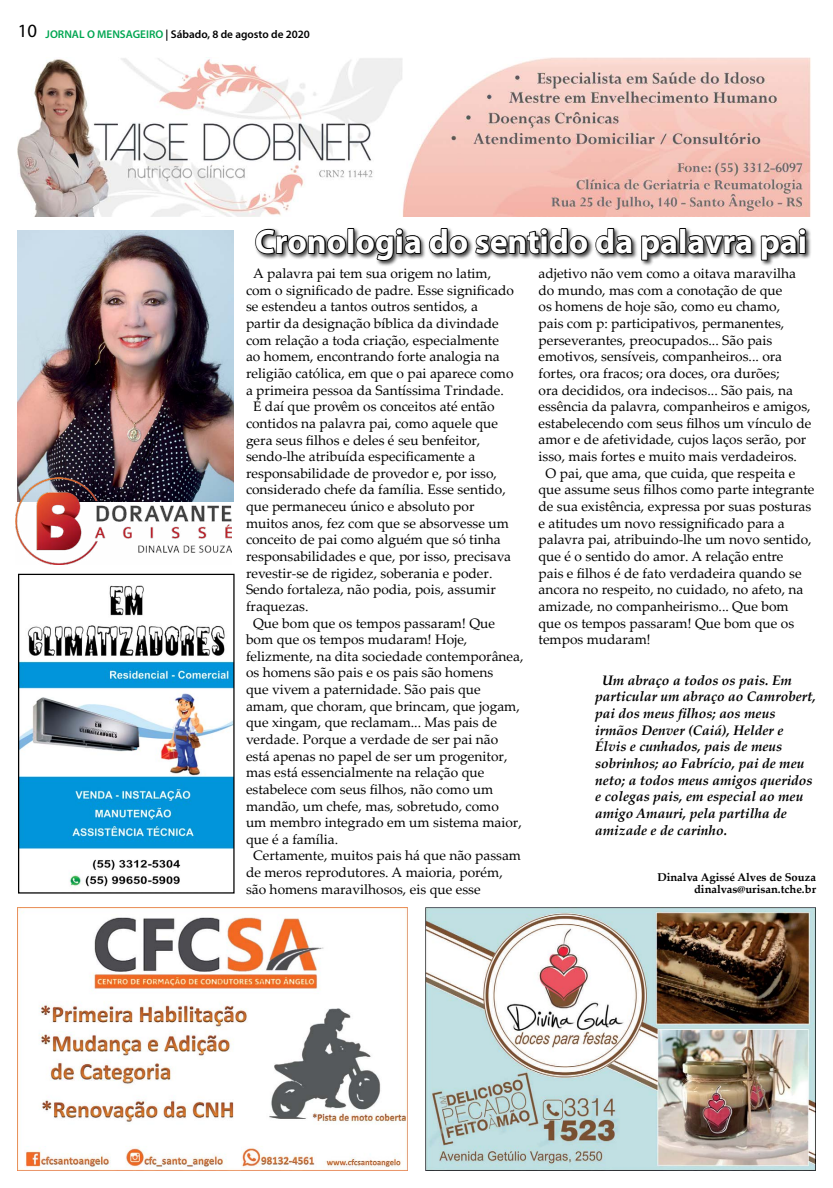
<style>
.page{position:relative;width:833px;height:1188px;background:#fff}
.page>*{position:absolute;margin:0;border:0;box-sizing:border-box;transform-origin:0 0}
.t1{font:700 33.75px "Myriad Pro";color:#fff}
.t2{font:13.75px "Palatino Linotype";color:#000}
.t3{font:italic 700 13.75px/16.6px "Palatino Linotype";color:#000}
.t4{font:700 11.25px/12.5px "Palatino Linotype";color:#000;text-align:right}
.t5{font:600 11.25px "Myriad Pro";color:#000}
.s1{font-weight:400;font-size:18.75px}
.s2{color:#00a651}
</style>
<div class="page">
<img style="left:18px;top:230px;width:215px;height:271px">
<img style="left:16px;top:477px;width:215px;height:87px">
<img style="left:20px;top:585px;width:212px;height:302px">
<div style="left:18px;top:573px;width:216px;height:320px;border:1px solid #000"></div>
<img style="left:18px;top:57px;width:793px;height:159px">
<img style="left:18px;top:907px;width:389px;height:262px">
<img style="left:425px;top:907px;width:390px;height:262px">
<div style="left:254px;top:227px;width:558px;height:40px;background:#000;opacity:.75"></div>
<svg style="left:254px;top:228px;width:93px;height:27px"></svg>
<div style="left:347px;top:228px;width:7px;height:26px;border:2px solid #000"></div>
<svg style="left:355px;top:227px;width:67px;height:35px"></svg>
<svg style="left:428px;top:227px;width:205px;height:28px"></svg>
<svg style="left:640px;top:234px;width:38px;height:27px"></svg>
<div style="left:679px;top:228px;width:7px;height:26px;border:2px solid #000"></div>
<svg style="left:686px;top:234px;width:67px;height:21px"></svg>
<svg style="left:759px;top:227px;width:48px;height:34px"></svg>
<p class="t5" style="left:18px;top:27px;width:294px"><span class="s1">10</span> <span class="s2">JORNAL O MENSAGEIRO</span> | Sábado, 8 de agosto de 2020</p>
<h1 class="t1" style="left:255px;top:219px;width:553px">Cronologia do sentido da palavra pai</h1>
<p class="t2" style="left:253px;top:263px;width:239px">A palavra pai tem sua origem no latim,</p>
<p class="t2" style="left:246px;top:280px;width:269px">com o significado de padre. Esse significado</p>
<p class="t2" style="left:246px;top:297px;width:233px">se estendeu a tantos outros sentidos, a</p>
<p class="t2" style="left:246px;top:313px;width:254px">partir da designação bíblica da divindade</p>
<p class="t2" style="left:246px;top:330px;width:254px">com relação a toda criação, especialmente</p>
<p class="t2" style="left:246px;top:347px;width:255px">ao homem, encontrando forte analogia na</p>
<p class="t2" style="left:246px;top:363px;width:269px">religião católica, em que o pai aparece como</p>
<p class="t2" style="left:246px;top:380px;width:259px">a primeira pessoa da Santíssima Trindade.</p>
<p class="t2" style="left:253px;top:396px;width:243px">É daí que provêm os conceitos até então</p>
<p class="t2" style="left:246px;top:413px;width:253px">contidos na palavra pai, como aquele que</p>
<p class="t2" style="left:246px;top:430px;width:236px">gera seus filhos e deles é seu benfeitor,</p>
<p class="t2" style="left:246px;top:446px;width:231px">sendo-lhe atribuída especificamente a</p>
<p class="t2" style="left:246px;top:463px;width:252px">responsabilidade de provedor e, por isso,</p>
<p class="t2" style="left:246px;top:480px;width:261px">considerado chefe da família. Esse sentido,</p>
<p class="t2" style="left:246px;top:496px;width:230px">que permaneceu único e absoluto por</p>
<p class="t2" style="left:246px;top:513px;width:264px">muitos anos, fez com que se absorvesse um</p>
<p class="t2" style="left:246px;top:529px;width:256px">conceito de pai como alguém que só tinha</p>
<p class="t2" style="left:246px;top:546px;width:266px">responsabilidades e que, por isso, precisava</p>
<p class="t2" style="left:246px;top:563px;width:248px">revestir-se de rigidez, soberania e poder.</p>
<p class="t2" style="left:246px;top:579px;width:251px">Sendo fortaleza, não podia, pois, assumir</p>
<p class="t2" style="left:246px;top:596px;width:64px">fraquezas.</p>
<p class="t2" style="left:253px;top:613px;width:243px">Que bom que os tempos passaram! Que</p>
<p class="t2" style="left:246px;top:629px;width:223px">bom que os tempos mudaram! Hoje,</p>
<p class="t2" style="left:246px;top:646px;width:279px">felizmente, na dita sociedade contemporânea,</p>
<p class="t2" style="left:246px;top:662px;width:249px">os homens são pais e os pais são homens</p>
<p class="t2" style="left:246px;top:679px;width:236px">que vivem a paternidade. São pais que</p>
<p class="t2" style="left:246px;top:696px;width:275px">amam, que choram, que brincam, que jogam,</p>
<p class="t2" style="left:246px;top:712px;width:253px">que xingam, que reclamam... Mas pais de</p>
<p class="t2" style="left:246px;top:729px;width:254px">verdade. Porque a verdade de ser pai não</p>
<p class="t2" style="left:246px;top:746px;width:263px">está apenas no papel de ser um progenitor,</p>
<p class="t2" style="left:246px;top:762px;width:240px">mas está essencialmente na relação que</p>
<p class="t2" style="left:246px;top:779px;width:249px">estabelece com seus filhos, não como um</p>
<p class="t2" style="left:246px;top:795px;width:254px">mandão, um chefe, mas, sobretudo, como</p>
<p class="t2" style="left:246px;top:812px;width:277px">um membro integrado em um sistema maior,</p>
<p class="t2" style="left:246px;top:829px;width:94px">que é a família.</p>
<p class="t2" style="left:253px;top:845px;width:269px">Certamente, muitos pais há que não passam</p>
<p class="t2" style="left:246px;top:862px;width:258px">de meros reprodutores. A maioria, porém,</p>
<p class="t2" style="left:246px;top:879px;width:236px">são homens maravilhosos, eis que esse</p>
<p class="t2" style="left:538px;top:263px;width:259px">adjetivo não vem como a oitava maravilha</p>
<p class="t2" style="left:538px;top:280px;width:245px">do mundo, mas com a conotação de que</p>
<p class="t2" style="left:538px;top:297px;width:243px">os homens de hoje são, como eu chamo,</p>
<p class="t2" style="left:538px;top:313px;width:247px">pais com p: participativos, permanentes,</p>
<p class="t2" style="left:538px;top:330px;width:235px">perseverantes, preocupados... São pais</p>
<p class="t2" style="left:538px;top:347px;width:245px">emotivos, sensíveis, companheiros... ora</p>
<p class="t2" style="left:538px;top:363px;width:243px">fortes, ora fracos; ora doces, ora durões;</p>
<p class="t2" style="left:538px;top:380px;width:256px">ora decididos, ora indecisos... São pais, na</p>
<p class="t2" style="left:538px;top:396px;width:274px">essência da palavra, companheiros e amigos,</p>
<p class="t2" style="left:538px;top:413px;width:274px">estabelecendo com seus filhos um vínculo de</p>
<p class="t2" style="left:538px;top:430px;width:269px">amor e de afetividade, cujos laços serão, por</p>
<p class="t2" style="left:538px;top:446px;width:260px">isso, mais fortes e muito mais verdadeiros.</p>
<p class="t2" style="left:545px;top:463px;width:251px">O pai, que ama, que cuida, que respeita e</p>
<p class="t2" style="left:538px;top:480px;width:277px">que assume seus filhos como parte integrante</p>
<p class="t2" style="left:538px;top:496px;width:274px">de sua existência, expressa por suas posturas</p>
<p class="t2" style="left:538px;top:513px;width:248px">e atitudes um novo ressignificado para a</p>
<p class="t2" style="left:538px;top:529px;width:275px">palavra pai, atribuindo-lhe um novo sentido,</p>
<p class="t2" style="left:538px;top:546px;width:246px">que é o sentido do amor. A relação entre</p>
<p class="t2" style="left:538px;top:563px;width:265px">pais e filhos é de fato verdadeira quando se</p>
<p class="t2" style="left:538px;top:579px;width:266px">ancora no respeito, no cuidado, no afeto, na</p>
<p class="t2" style="left:538px;top:596px;width:252px">amizade, no companheirismo... Que bom</p>
<p class="t2" style="left:538px;top:613px;width:257px">que os tempos passaram! Que bom que os</p>
<p class="t2" style="left:538px;top:629px;width:114px">tempos mudaram!</p>
<p class="t3" style="left:595px;top:671px;width:222px;text-indent:7px">Um abraço a todos os pais. Em particular um abraço ao Camrobert, pai dos meus filhos; aos meus irmãos Denver (Caiá), Helder e<br>Élvis e cunhados, pais de meus sobrinhos; ao Fabrício, pai de meu neto; a todos meus amigos queridos e colegas pais, em especial ao meu amigo Amauri, pela partilha de amizade e de carinho.</p>
<p class="t4" style="left:657px;top:870px;width:160px">Dinalva Agissé Alves de Souza dinalvas@urisan.tche.br</p>
</div>
